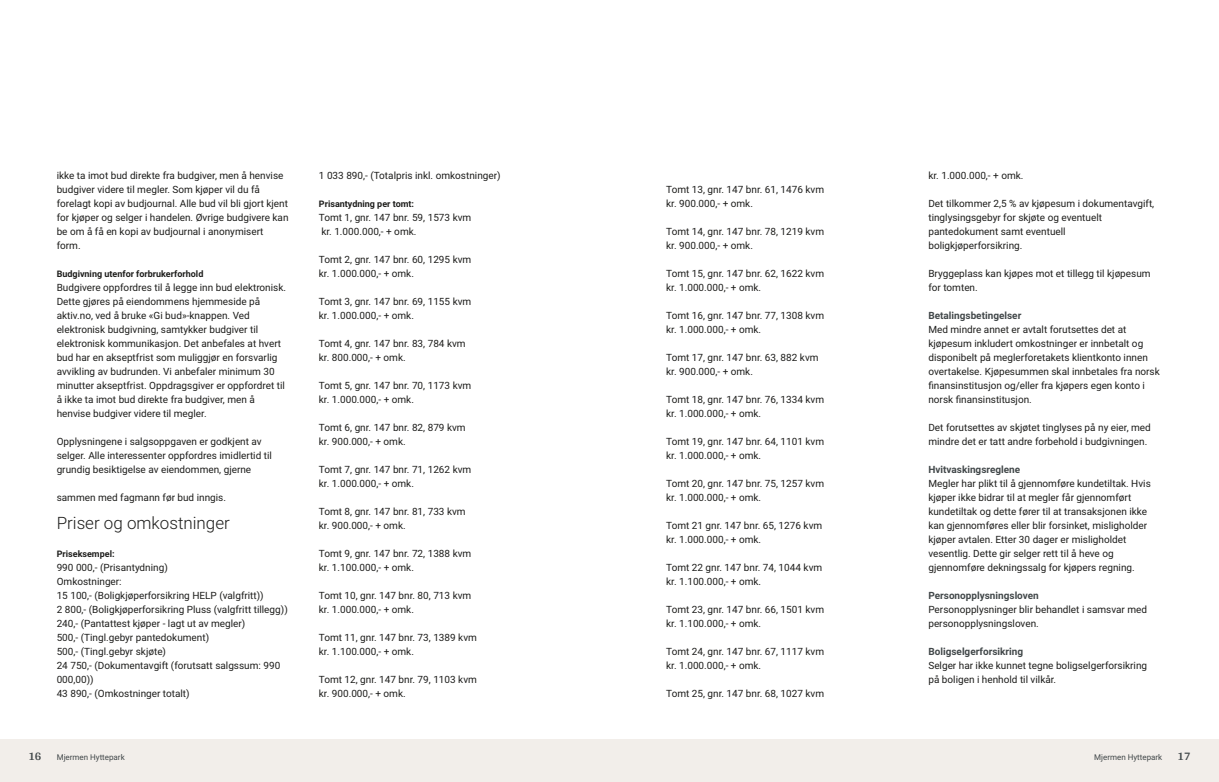
<style>
.page{position:relative;width:1219px;height:782px;background:#fff}
.page>*{position:absolute;margin:0;border:0;box-sizing:border-box;transform-origin:0 0}
.t1{font:300 17px "Roboto";color:#1d1d1b}
.t2{font:700 12px "Arya";color:#414749}
.t3{font:10px/14px "Roboto";color:#1d1d1b}
.t4{font:700 10px "Roboto";color:#414749}
.t5{font:700 9px "Roboto";color:#1d1d1b}
.t6{font:8px "Roboto";color:#414749}
</style>
<div class="page">
<div style="left:0;top:739px;width:618px;height:42px;background:#f2eeea"></div>
<div style="left:607px;top:739px;width:612px;height:42px;background:#f2eeea"></div>
<p class="t3" style="left:57px;top:167px;width:233px">ikke ta imot bud direkte fra budgiver, men å henvise budgiver videre til megler. Som kjøper vil du få forelagt kopi av budjournal. Alle bud vil bli gjort kjent for kjøper og selger i handelen. Øvrige budgivere kan be om å få en kopi av budjournal i anonymisert form.</p>
<p class="t5" style="left:57px;top:267px;width:148px">Budgivning utenfor forbrukerforhold</p>
<p class="t3" style="left:57px;top:279px;width:231px">Budgivere oppfordres til å legge inn bud elektronisk.<br>Dette gjøres på eiendommens hjemmeside på aktiv.no, ved å bruke «Gi bud»‑knappen. Ved elektronisk budgivning, samtykker budgiver til elektronisk kommunikasjon. Det anbefales at hvert bud har en akseptfrist som muliggjør en forsvarlig avvikling av budrunden. Vi anbefaler minimum 30 minutter akseptfrist. Oppdragsgiver er oppfordret til å ikke ta imot bud direkte fra budgiver, men å henvise budgiver videre til megler.</p>
<p class="t3" style="left:57px;top:433px;width:217px">Opplysningene i salgsoppgaven er godkjent av selger. Alle interessenter oppfordres imidlertid til grundig besiktigelse av eiendommen, gjerne</p>
<p class="t3" style="left:57px;top:489px;width:171px">sammen med fagmann før bud inngis.</p>
<h1 class="t1" style="left:57px;top:510px;width:175px">Priser og omkostninger</h1>
<p class="t5" style="left:57px;top:547px;width:59px">Priseksempel:</p>
<p class="t3" style="left:57px;top:559px;width:233px">990 000,‑ (Prisantydning)<br>Omkostninger:<br>15 100,‑ (Boligkjøperforsikring HELP (valgfritt))<br>2 800,‑ (Boligkjøperforsikring Pluss (valgfritt tillegg))<br>240,‑ (Pantattest kjøper ‑ lagt ut av megler)<br>500,‑ (Tingl.gebyr pantedokument)<br>500,‑ (Tingl.gebyr skjøte)<br>24 750,‑ (Dokumentavgift (forutsatt salgssum: 990<br>000,00))<br>43 890,‑ (Omkostninger totalt)</p>
<p class="t2" style="left:28px;top:749px;width:15px">16</p>
<p class="t6" style="left:57px;top:751px;width:70px">Mjermen Hyttepark</p>
<p class="t3" style="left:319px;top:167px;width:183px">1 033 890,‑ (Totalpris inkl. omkostninger)</p>
<p class="t5" style="left:319px;top:197px;width:97px">Prisantydning per tomt:</p>
<p class="t3" style="left:319px;top:209px;width:154px">Tomt 1, gnr. 147 bnr. 59, 1573 kvm kr. 1.000.000,‑ + omk.</p>
<p class="t3" style="left:319px;top:251px;width:154px">Tomt 2, gnr. 147 bnr. 60, 1295 kvm kr. 1.000.000,‑ + omk.</p>
<p class="t3" style="left:319px;top:293px;width:154px">Tomt 3, gnr. 147 bnr. 69, 1155 kvm kr. 1.000.000,‑ + omk.</p>
<p class="t3" style="left:319px;top:335px;width:148px">Tomt 4, gnr. 147 bnr. 83, 784 kvm kr. 800.000,‑ + omk.</p>
<p class="t3" style="left:319px;top:377px;width:154px">Tomt 5, gnr. 147 bnr. 70, 1173 kvm kr. 1.000.000,‑ + omk.</p>
<p class="t3" style="left:319px;top:419px;width:148px">Tomt 6, gnr. 147 bnr. 82, 879 kvm kr. 900.000,‑ + omk.</p>
<p class="t3" style="left:319px;top:461px;width:154px">Tomt 7, gnr. 147 bnr. 71, 1262 kvm kr. 1.000.000,‑ + omk.</p>
<p class="t3" style="left:319px;top:503px;width:148px">Tomt 8, gnr. 147 bnr. 81, 733 kvm kr. 900.000,‑ + omk.</p>
<p class="t3" style="left:319px;top:545px;width:154px">Tomt 9, gnr. 147 bnr. 72, 1388 kvm kr. 1.100.000,‑ + omk.</p>
<p class="t3" style="left:319px;top:587px;width:154px">Tomt 10, gnr. 147 bnr. 80, 713 kvm kr. 1.000.000,‑ + omk.</p>
<p class="t3" style="left:319px;top:629px;width:160px">Tomt 11, gnr. 147 bnr. 73, 1389 kvm kr. 1.100.000,‑ + omk.</p>
<p class="t3" style="left:319px;top:671px;width:160px">Tomt 12, gnr. 147 bnr. 79, 1103 kvm kr. 900.000,‑ + omk.</p>
<p class="t3" style="left:666px;top:181px;width:160px">Tomt 13, gnr. 147 bnr. 61, 1476 kvm kr. 900.000,‑ + omk.</p>
<p class="t3" style="left:666px;top:223px;width:160px">Tomt 14, gnr. 147 bnr. 78, 1219 kvm kr. 900.000,‑ + omk.</p>
<p class="t3" style="left:666px;top:265px;width:160px">Tomt 15, gnr. 147 bnr. 62, 1622 kvm kr. 1.000.000,‑ + omk.</p>
<p class="t3" style="left:666px;top:307px;width:160px">Tomt 16, gnr. 147 bnr. 77, 1308 kvm kr. 1.000.000,‑ + omk.</p>
<p class="t3" style="left:666px;top:349px;width:154px">Tomt 17, gnr. 147 bnr. 63, 882 kvm kr. 900.000,‑ + omk.</p>
<p class="t3" style="left:666px;top:391px;width:160px">Tomt 18, gnr. 147 bnr. 76, 1334 kvm kr. 1.000.000,‑ + omk.</p>
<p class="t3" style="left:666px;top:433px;width:160px">Tomt 19, gnr. 147 bnr. 64, 1101 kvm kr. 1.000.000,‑ + omk.</p>
<p class="t3" style="left:666px;top:475px;width:160px">Tomt 20, gnr. 147 bnr. 75, 1257 kvm kr. 1.000.000,‑ + omk.</p>
<p class="t3" style="left:666px;top:517px;width:158px">Tomt 21 gnr. 147 bnr. 65, 1276 kvm kr. 1.000.000,‑ + omk.</p>
<p class="t3" style="left:666px;top:559px;width:158px">Tomt 22 gnr. 147 bnr. 74, 1044 kvm kr. 1.100.000,‑ + omk.</p>
<p class="t3" style="left:666px;top:601px;width:160px">Tomt 23, gnr. 147 bnr. 66, 1501 kvm kr. 1.100.000,‑ + omk.</p>
<p class="t3" style="left:666px;top:643px;width:160px">Tomt 24, gnr. 147 bnr. 67, 1117 kvm kr. 1.000.000,‑ + omk.</p>
<p class="t3" style="left:666px;top:685px;width:160px">Tomt 25, gnr. 147 bnr. 68, 1027 kvm</p>
<p class="t3" style="left:928px;top:167px;width:97px">kr. 1.000.000,‑ + omk.</p>
<p class="t3" style="left:928px;top:195px;width:227px">Det tilkommer 2,5 % av kjøpesum i dokumentavgift, tinglysingsgebyr for skjøte og eventuelt pantedokument samt eventuell boligkjøperforsikring.</p>
<p class="t3" style="left:928px;top:265px;width:224px">Bryggeplass kan kjøpes mot et tillegg til kjøpesum for tomten.</p>
<p class="t4" style="left:928px;top:308px;width:94px">Betalingsbetingelser</p>
<p class="t3" style="left:928px;top:321px;width:233px">Med mindre annet er avtalt forutsettes det at kjøpesum inkludert omkostninger er innbetalt og disponibelt på meglerforetakets klientkonto innen overtakelse. Kjøpesummen skal innbetales fra norsk finansinstitusjon og/eller fra kjøpers egen konto i norsk finansinstitusjon.</p>
<p class="t3" style="left:928px;top:419px;width:224px">Det forutsettes av skjøtet tinglyses på ny eier, med mindre det er tatt andre forbehold i budgivningen.</p>
<p class="t4" style="left:928px;top:462px;width:93px">Hvitvaskingsreglene</p>
<p class="t3" style="left:928px;top:475px;width:224px">Megler har plikt til å gjennomføre kundetiltak. Hvis kjøper ikke bidrar til at megler får gjennomført kundetiltak og dette fører til at transaksjonen ikke kan gjennomføres eller blir forsinket, misligholder kjøper avtalen. Etter 30 dager er misligholdet vesentlig. Dette gir selger rett til å heve og gjennomføre dekningssalg for kjøpers regning.</p>
<p class="t4" style="left:928px;top:588px;width:112px">Personopplysningsloven</p>
<p class="t3" style="left:928px;top:601px;width:220px">Personopplysninger blir behandlet i samsvar med personopplysningsloven.</p>
<p class="t4" style="left:928px;top:644px;width:96px">Boligselgerforsikring</p>
<p class="t3" style="left:928px;top:657px;width:220px">Selger har ikke kunnet tegne boligselgerforsikring på boligen i henhold til vilkår.</p>
<p class="t6" style="left:1094px;top:751px;width:70px">Mjermen Hyttepark</p>
<p class="t2" style="left:1177px;top:749px;width:15px">17</p>
</div>
